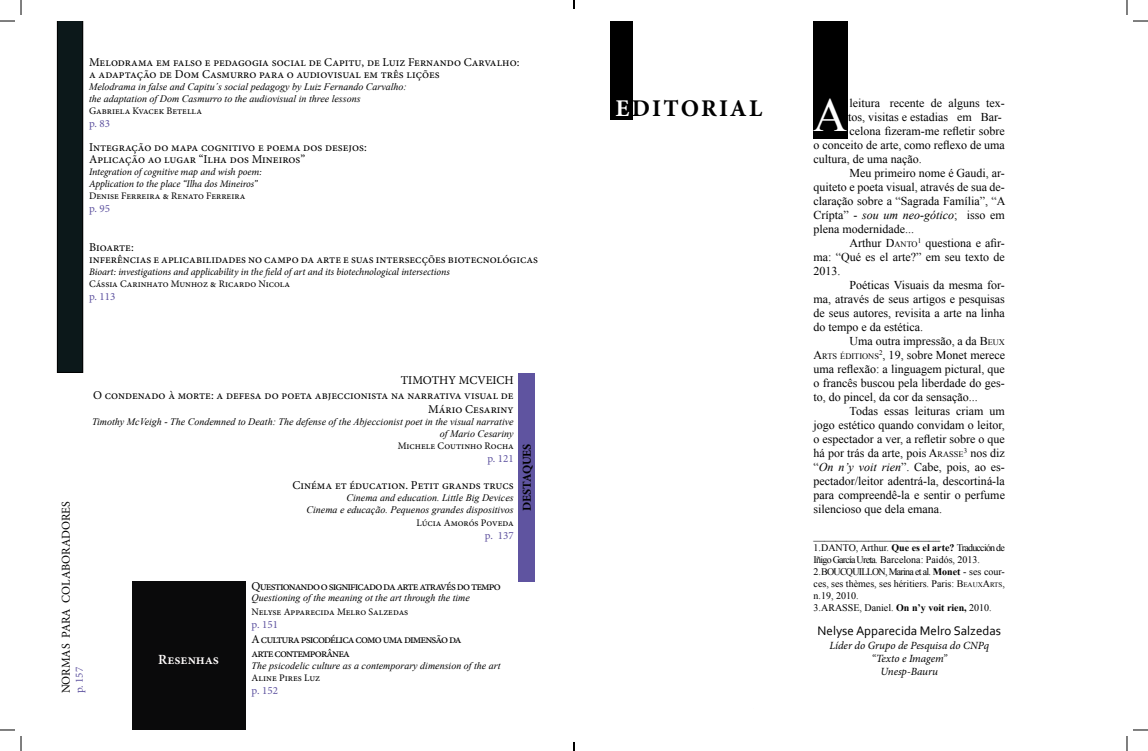
<style>
.page{position:relative;width:1148px;height:751px;background:#fff}
.page>*{position:absolute;margin:0;border:0;box-sizing:border-box;transform-origin:0 0}
.t1{font:47.2px "Times New Roman";color:#fff}
.t2{font:700 24px "Minion Pro";letter-spacing:.09em;color:#000}
.t3{font:600 14px "Minion Pro";color:#fffcfc}
.t4{font:13px "Corbel";color:#000}
.t5{font:12px/14px "Times New Roman";color:#000;text-align:justify}
.t6{font:12px/12px "Minion Pro";color:#000}
.t7{font:12px/14.4px "Minion Pro";letter-spacing:-.075em;color:#000}
.t8{font:700 12px "Minion Pro";letter-spacing:-.01em;color:#000}
.t9{font:italic 11px/13.2px "Minion Pro";letter-spacing:-.005em;color:#000;text-align:center}
.t10{font:11px "Minion Pro";color:#5f54a0}
.t11{font:11px "Times New Roman";color:#000}
.t12{font:11px "Minion Pro";color:#60539f}
.t13{font:italic 10px/12px "Times New Roman";color:#000;text-align:right}
.t14{font:10px/12px "Times New Roman";color:#000}
.t15{font:10px "Minion Pro";color:#000}
.t16{font:italic 10px/12px "Minion Pro";letter-spacing:-.01em;color:#000}
.t17{font:8.4px "Times New Roman";color:#000}
.s1{color:#fff}
.s2{font-style:italic}
.s3{font-style:inherit}
.s4{font-size:8.4px}
.s5{font-size:12px}
.s6{font-weight:700}
.s7{font-size:7px}
</style>
<div class="page">
<svg style="left:57px;top:21px;width:26px;height:352px"></svg>
<div style="left:132px;top:581px;width:114px;height:149px;background:#0a0a0b"></div>
<div style="left:518px;top:373px;width:16px;height:208px;background:#5f54a0"></div>
<div style="left:813px;top:21px;width:35px;height:117px;background:#000"></div>
<div style="left:610px;top:21px;width:22px;height:98px;background:#000"></div>
<svg style="left:1133px;top:20px;width:15px;height:2px"></svg>
<svg style="left:0;top:729px;width:15px;height:1px"></svg>
<svg style="left:1133px;top:729px;width:15px;height:1px"></svg>
<svg style="left:0;top:0;width:22px;height:22px"></svg>
<svg style="left:20px;top:736px;width:2px;height:15px"></svg>
<svg style="left:1126px;top:0;width:1px;height:15px"></svg>
<svg style="left:1126px;top:736px;width:1px;height:15px"></svg>
<svg style="left:573px;top:0;width:2px;height:9px"></svg>
<svg style="left:573px;top:742px;width:2px;height:9px"></svg>
<p class="t6" style="left:89px;top:56px;width:432px">Melodrama em falso e pedagogia social de Capitu, de Luiz Fernando Carvalho: a adaptação de Dom Casmurro para o audiovisual em três lições</p>
<p class="t13" style="left:89px;top:80px;width:319px;text-align:left">Melodrama in false and Capitu´s social pedagogy by Luiz Fernando Carvalho: the adaptation of Dom Casmurro to the audiovisual in three lessons</p>
<p class="t15" style="left:89px;top:104px;width:114px">Gabriela Kvacek Betella</p>
<p class="t10" style="left:89px;top:116px;width:23px">p. 83</p>
<p class="t6" style="left:89px;top:141px;width:279px">Integração do mapa cognitivo e poema dos desejos:<br>Aplicação ao lugar “Ilha dos Mineiros”</p>
<p class="t16" style="left:89px;top:166px;width:174px">Integration of cognitive map and wish poem:<br>Application to the place “Ilha dos Mineiros”</p>
<p class="t15" style="left:89px;top:189px;width:158px">Denise Ferreira &amp; Renato Ferreira</p>
<p class="t10" style="left:89px;top:201px;width:23px">p. 95</p>
<p class="t6" style="left:89px;top:241px;width:450px">Bioarte:<br>inferências e aplicabilidades no campo da arte e suas intersecções biotecnológicas</p>
<p class="t16" style="left:89px;top:265px;width:362px">Bioart: investigations and applicability in the field of art and its biotechnological intersections</p>
<p class="t15" style="left:89px;top:277px;width:203px">Cássia Carinhato Munhoz &amp; Ricardo Nicola</p>
<p class="t10" style="left:89px;top:289px;width:28px">p. 113</p>
<p class="t6" style="left:93px;top:373px;width:422px;line-height:14.4px;text-align:right">TIMOTHY MCVEICH<br>O condenado à morte: a defesa do poeta abjeccionista na narrativa visual de<br>Mário Cesariny</p>
<p class="t13" style="left:92px;top:415px;width:423px">Timothy McVeigh - The Condemned to Death: The defense of the Abjeccionist poet in the visual narrative of Mario Cesariny</p>
<p class="t15" style="left:398px;top:439px;width:117px">Michele Coutinho Rocha</p>
<p class="t10" style="left:487px;top:451px;width:28px">p. 121</p>
<p class="t6" style="left:292px;top:479px;width:223px">Cinéma et éducation. Petit grands trucs</p>
<p class="t13" style="left:306px;top:491px;width:209px">Cinema and education. Little Big Devices<br>Cinema e educação. Pequenos grandes dispositivos</p>
<p class="t15" style="left:416px;top:516px;width:99px">Lúcia Amorós Poveda</p>
<p class="t12" style="left:485px;top:528px;width:30px">p. 137</p>
<p class="t6" style="left:60px;top:693px;width:194px;rotate:-90deg">NORMAS PARA COLABORADORES</p>
<p class="t7" style="left:252px;top:579px;width:251px">Questionando o significado da arte através do tempo</p>
<p class="t13" style="left:252px;top:591px;width:220px">Questioning of the meaning ot the art through the time</p>
<p class="t15" style="left:252px;top:605px;width:158px">Nelyse Apparecida Melro Salzedas</p>
<p class="t10" style="left:252px;top:617px;width:28px">p. 151</p>
<p class="t7" style="left:252px;top:631px;width:211px">A cultura psicodélica como uma dimensão da arte contemporânea</p>
<p class="t13" style="left:252px;top:659px;width:250px">The psicodelic culture as a contemporary dimension of the art</p>
<p class="t15" style="left:252px;top:671px;width:70px">Aline Pires Luz</p>
<p class="t10" style="left:252px;top:683px;width:28px">p. 152</p>
<p class="t3" style="left:158px;top:650px;width:62px">Resenhas</p>
<p class="t10" style="left:72px;top:693px;width:28px;rotate:-90deg">p. 157</p>
<p class="t8" style="left:519px;top:511px;width:69px;rotate:-90deg">DESTAQUES</p>
<h2 class="t2" style="left:615px;top:94px;width:148px"><span class="s1">E</span>DITORIAL</h2>
<h1 class="t1" style="left:813px;top:83px;width:36px">A</h1>
<p class="t5" style="left:849px;top:95px;width:157px">leitura recente de alguns tex-</p>
<p class="t5" style="left:844px;top:109px;width:159px">ttos, visitas e estadias em Bar-</p>
<p class="t5" style="left:849px;top:123px;width:157px">celona fizeram-me refletir sobre</p>
<p class="t5" style="left:813px;top:137px;width:193px">o conceito de arte, como reflexo de uma</p>
<p class="t5" style="left:813px;top:151px;width:110px">cultura, de uma nação.</p>
<p class="t5" style="left:849px;top:165px;width:157px">Meu primeiro nome é Gaudi, ar-</p>
<p class="t5" style="left:813px;top:179px;width:193px">quiteto e poeta visual, através de sua de-</p>
<p class="t5" style="left:813px;top:193px;width:193px">claração sobre a “Sagrada Família”, “A</p>
<p class="t5" style="left:813px;top:207px;width:193px">Crípta” - <span class="s2">sou um neo-gótico</span>; isso em</p>
<p class="t5" style="left:813px;top:221px;width:102px">plena modernidade...</p>
<p class="t5" style="left:849px;top:235px;width:157px">Arthur <span class="s3">D</span><span class="s4">ANTO</span><sup>1</sup> questiona e afir-</p>
<p class="t5" style="left:813px;top:249px;width:193px">ma: “Qué es el arte?” em seu texto de</p>
<p class="t5" style="left:813px;top:263px;width:28px">2013.</p>
<p class="t5" style="left:849px;top:277px;width:157px">Poéticas Visuais da mesma for-</p>
<p class="t5" style="left:813px;top:291px;width:193px">ma, através de seus artigos e pesquisas</p>
<p class="t5" style="left:813px;top:305px;width:193px">de seus autores, revisita a arte na linha</p>
<p class="t5" style="left:813px;top:319px;width:111px">do tempo e da estética.</p>
<p class="t5" style="left:849px;top:333px;width:157px">Uma outra impressão, a da <span class="s3">B</span><span class="s4">EUX</span></p>
<p class="t17" style="left:813px;top:350px;width:67px"><span class="s5">A</span>RTS ÉDITIONS</p>
<p class="t5" style="left:813px;top:347px;width:193px;text-indent:65px"><sup>2</sup>, 19, sobre Monet merece uma reflexão: a linguagem pictural, que o francês buscou pela liberdade do ges&shy;to, do pincel, da cor da sensação...</p>
<p class="t5" style="left:813px;top:403px;width:193px;text-indent:36px">Todas essas leituras criam um jogo estético quando convidam o leitor, o espectador a ver, a refletir sobre o que há por trás da arte, pois <span class="s3">A</span><span class="s4">RASSE</span><sup>3</sup> nos diz “<span class="s2">On n’y voit rien</span>”. Cabe, pois, ao es&shy;pectador/leitor adentrá-la, descortiná-la para compreendê-la e sentir o perfume silencioso que dela emana.</p>
<p class="t11" style="left:813px;top:528px;width:128px">_______________________</p>
<p class="t14" style="left:813px;top:541px;width:193px">1.DANTO, Arthur. <span class="s6">Que es el arte?</span> Traducción de Iñigo García Ureta. Barcelona: Paidós, 2013.<br>2.BOUCQUILLON, Marina et al. <span class="s6">Monet</span> - ses cour&shy;ces, ses thèmes, ses héritiers. Paris: <span class="s3">B</span><span class="s7">EAUX</span><span class="s3">A</span><span class="s7">RTS</span>, n.19, 2010.<br>3.ARASSE, Daniel. <span class="s6">On n’y voit rien,</span> 2010.</p>
<p class="t4" style="left:817px;top:623px;width:185px">Nelyse Apparecida Melro Salzedas</p>
<p class="t9" style="left:829px;top:638px;width:161px">Líder do Grupo de Pesquisa do CNPq “Texto e Imagem”<br>Unesp-Bauru</p>
</div>
